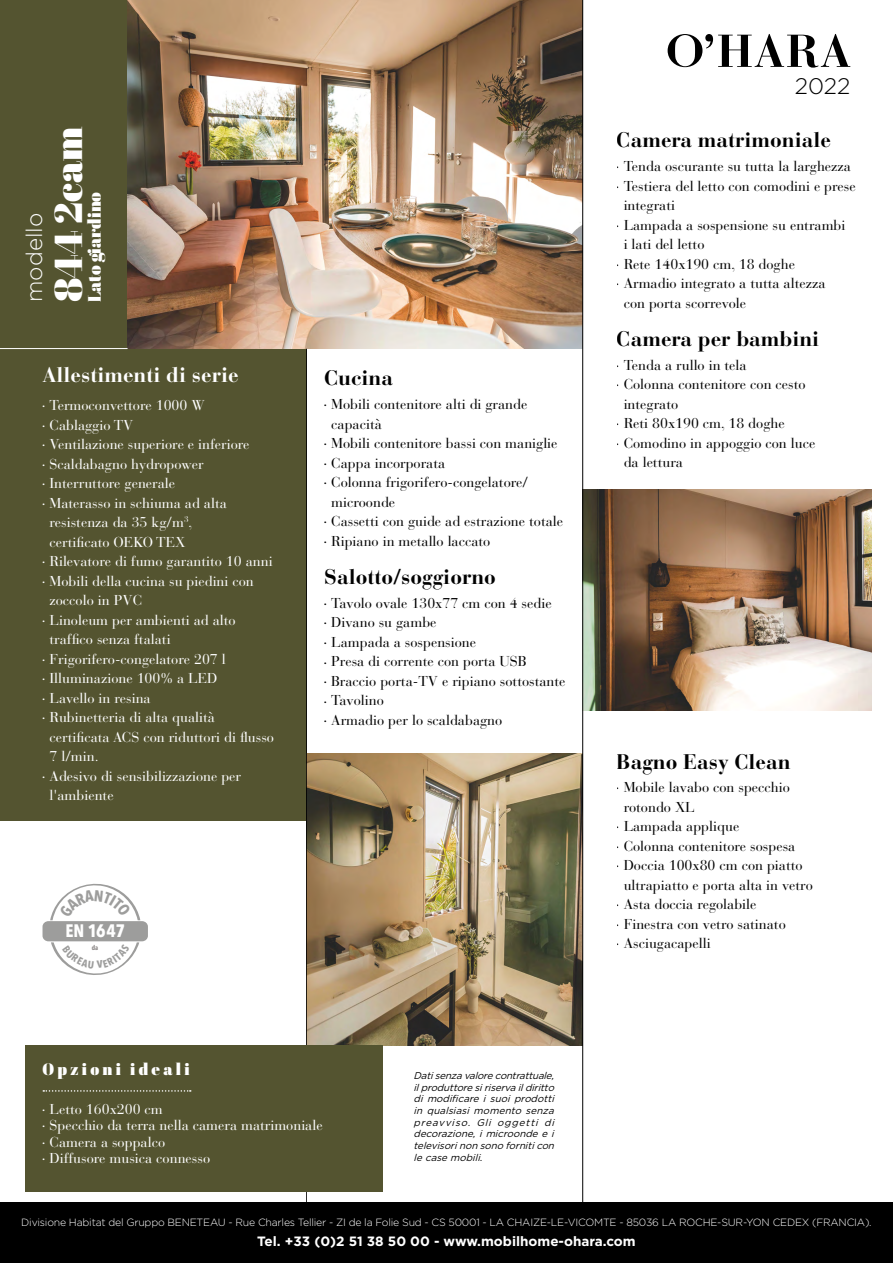
<style>
.page{position:relative;width:893px;height:1263px;background:#fff}
.page>*{position:absolute;margin:0;border:0;box-sizing:border-box;transform-origin:0 0}
.t1{font:900 39px "Abril Display";color:#fff}
.t2{font:300 22.5px "Gotham";color:#fff}
.t3{font:300 22.5px "Gotham";color:#000}
.t4{font:700 21px "Bauer Bodoni Std";color:#000}
.t5{font:700 21px "Bauer Bodoni Std";color:#fff}
.t6{font:900 18px "Abril Display";letter-spacing:-.005em;color:#fff}
.t7{font:700 18px "Avenir Next Condensed";color:#fff}
.t8{font:900 16.5px "Abril Display";letter-spacing:.2em;color:#fff}
.t9{font:14.25px/19.5px "Bauer Bodoni Std";color:#000}
.t10{font:14.25px/19.5px "Bauer Bodoni Std";color:#fff}
.t11{font:700 13.5px "Gotham";color:#fff}
.t12{font:300 10.5px "Gotham";letter-spacing:-.02em;color:#fff}
.t13{font:italic 9.75px/11.7px "Gotham";color:#000;text-align:justify}
.t14{font:700 6.6px "Avenir Next Condensed";color:#8e8a89}
.s1{font-size:4.8px}
</style>
<div class="page">
<div style="left:0;top:0;width:128px;height:361px;background:#545430"></div>
<div style="left:0;top:349px;width:306px;height:472px;background:#545430"></div>
<img style="left:128px;top:0;width:454px;height:349px">
<img style="left:307px;top:753px;width:275px;height:292px">
<img style="left:583px;top:490px;width:289px;height:221px">
<hr style="left:306px;top:349px;width:1px;height:854px;background:#000">
<hr style="left:582px;top:0;width:1px;height:1205px;background:#000">
<hr style="left:0;top:348px;width:128px;height:1px;background:#fff">
<div style="left:43px;top:921px;width:105px;height:20px;background:#9d9d9c;border-radius:6px"></div>
<div style="left:0;top:1202px;width:893px;height:61px;background:#000"></div>
<div style="left:26px;top:1045px;width:357px;height:146px;background:#545430"></div>
<svg style="left:43px;top:1090px;width:148px;height:2px"></svg>
<svg style="left:668px;top:34px;width:182px;height:34px"></svg>
<svg style="left:51px;top:942px;width:88px;height:33px"></svg>
<svg style="left:50px;top:884px;width:90px;height:36px"></svg>
<h2 class="t2" style="left:20px;top:302px;width:91px;rotate:-90deg">modello</h2>
<h1 class="t1" style="left:41px;top:302px;width:176px;rotate:-90deg">844 2cam</h1>
<p class="t6" style="left:82px;top:302px;width:111px;rotate:-90deg">Lato giardino</p>
<h3 class="t5" style="left:43px;top:362px;width:198px">Allestimenti di serie</h3>
<p class="t10" style="left:43px;top:396px;width:164px"><span class="s1">•</span> Termoconvettore 1000 W</p>
<p class="t10" style="left:43px;top:415px;width:92px"><span class="s1">•</span> Cablaggio TV</p>
<p class="t10" style="left:43px;top:435px;width:209px"><span class="s1">•</span> Ventilazione superiore e inferiore</p>
<p class="t10" style="left:43px;top:454px;width:163px"><span class="s1">•</span> Scaldabagno hydropower</p>
<p class="t10" style="left:43px;top:474px;width:134px"><span class="s1">•</span> Interruttore generale</p>
<p class="t10" style="left:50px;top:493px;width:179px;text-indent:-7px"><span class="s1">•</span> Materasso in schiuma ad alta resistenza da 35 kg/m<sup>3</sup>, certificato OEKO TEX</p>
<p class="t10" style="left:43px;top:552px;width:232px"><span class="s1">•</span> Rilevatore di fumo garantito 10 anni</p>
<p class="t10" style="left:50px;top:571px;width:206px;text-indent:-7px"><span class="s1">•</span> Mobili della cucina su piedini con zoccolo in PVC</p>
<p class="t10" style="left:50px;top:610px;width:188px;text-indent:-7px"><span class="s1">•</span> Linoleum per ambienti ad alto traffico senza ftalati</p>
<p class="t10" style="left:43px;top:649px;width:185px"><span class="s1">•</span> Frigorifero-congelatore 207 l</p>
<p class="t10" style="left:43px;top:669px;width:176px"><span class="s1">•</span> Illuminazione 100% a LED</p>
<p class="t10" style="left:43px;top:688px;width:110px"><span class="s1">•</span> Lavello in resina</p>
<p class="t10" style="left:50px;top:708px;width:226px;text-indent:-7px"><span class="s1">•</span> Rubinetteria di alta qualità certificata ACS con riduttori di flusso<br>7 l/min.</p>
<p class="t10" style="left:50px;top:766px;width:193px;text-indent:-7px"><span class="s1">•</span> Adesivo di sensibilizzazione per l'ambiente</p>
<p class="t7" style="left:65px;top:920px;width:62px">EN 1647</p>
<p class="t14" style="left:92px;top:944px;width:8px">da</p>
<h3 class="t4" style="left:324px;top:365px;width:70px">Cucina</h3>
<p class="t9" style="left:331px;top:395px;width:198px;text-indent:-7px"><span class="s1">•</span> Mobili contenitore alti di grande capacità</p>
<p class="t9" style="left:324px;top:434px;width:235px"><span class="s1">•</span> Mobili contenitore bassi con maniglie</p>
<p class="t9" style="left:324px;top:453px;width:123px"><span class="s1">•</span> Cappa incorporata</p>
<p class="t9" style="left:331px;top:473px;width:198px;text-indent:-7px"><span class="s1">•</span> Colonna frigorifero-congelatore/ microonde</p>
<p class="t9" style="left:324px;top:512px;width:240px"><span class="s1">•</span> Cassetti con guide ad estrazione totale</p>
<p class="t9" style="left:324px;top:531px;width:168px"><span class="s1">•</span> Ripiano in metallo laccato</p>
<h3 class="t4" style="left:324px;top:564px;width:173px">Salotto/soggiorno</h3>
<p class="t9" style="left:324px;top:593px;width:229px"><span class="s1">•</span> Tavolo ovale 130x77 cm con 4 sedie</p>
<p class="t9" style="left:324px;top:613px;width:114px"><span class="s1">•</span> Divano su gambe</p>
<p class="t9" style="left:324px;top:632px;width:153px"><span class="s1">•</span> Lampada a sospensione</p>
<p class="t9" style="left:324px;top:652px;width:204px"><span class="s1">•</span> Presa di corrente con porta USB</p>
<p class="t9" style="left:324px;top:671px;width:243px"><span class="s1">•</span> Braccio porta-TV e ripiano sottostante</p>
<p class="t9" style="left:324px;top:691px;width:61px"><span class="s1">•</span> Tavolino</p>
<p class="t9" style="left:324px;top:710px;width:180px"><span class="s1">•</span> Armadio per lo scaldabagno</p>
<p class="t8" style="left:43px;top:1057px;width:149px">Opzioni ideali</p>
<p class="t10" style="left:43px;top:1099px;width:122px"><span class="s1">•</span> Letto 160x200 cm</p>
<p class="t10" style="left:43px;top:1116px;width:282px"><span class="s1">•</span> Specchio da terra nella camera matrimoniale</p>
<p class="t10" style="left:43px;top:1132px;width:124px"><span class="s1">•</span> Camera a soppalco</p>
<p class="t10" style="left:43px;top:1149px;width:169px"><span class="s1">•</span> Diffusore musica connesso</p>
<p class="t13" style="left:414px;top:1069px;width:145px">Datisenzavalorecontrattuale, ilproduttoresiriservaildiritto di modificare i suoi prodotti in qualsiasi momento senza preavviso. Gli oggetti di decorazione, i microonde e i televisorinonsono forniticon lecasemobili.</p>
<h2 class="t3" style="left:795px;top:72px;width:57px">2022</h2>
<h3 class="t4" style="left:617px;top:127px;width:216px">Camera matrimoniale</h3>
<p class="t9" style="left:617px;top:157px;width:236px"><span class="s1">•</span> Tenda oscurante su tutta la larghezza</p>
<p class="t9" style="left:624px;top:176px;width:234px;text-indent:-7px"><span class="s1">•</span> Testiera del letto con comodini e prese integrati</p>
<p class="t9" style="left:624px;top:215px;width:223px;text-indent:-7px"><span class="s1">•</span> Lampada a sospensione su entrambi i lati del letto</p>
<p class="t9" style="left:617px;top:254px;width:180px"><span class="s1">•</span> Rete 140x190 cm, 18 doghe</p>
<p class="t9" style="left:624px;top:274px;width:203px;text-indent:-7px"><span class="s1">•</span> Armadio integrato a tutta altezza con porta scorrevole</p>
<h3 class="t4" style="left:617px;top:326px;width:204px">Camera per bambini</h3>
<p class="t9" style="left:617px;top:355px;width:132px"><span class="s1">•</span> Tenda a rullo in tela</p>
<p class="t9" style="left:624px;top:375px;width:183px;text-indent:-7px"><span class="s1">•</span> Colonna contenitore con cesto integrato</p>
<p class="t9" style="left:617px;top:414px;width:170px"><span class="s1">•</span> Reti 80x190 cm, 18 doghe</p>
<p class="t9" style="left:624px;top:433px;width:193px;text-indent:-7px"><span class="s1">•</span> Comodino in appoggio con luce da lettura</p>
<h3 class="t4" style="left:617px;top:748px;width:175px">Bagno Easy Clean</h3>
<p class="t9" style="left:624px;top:778px;width:168px;text-indent:-7px"><span class="s1">•</span> Mobile lavabo con specchio rotondo XL</p>
<p class="t9" style="left:617px;top:817px;width:124px"><span class="s1">•</span> Lampada applique</p>
<p class="t9" style="left:617px;top:836px;width:180px"><span class="s1">•</span> Colonna contenitore sospesa</p>
<p class="t9" style="left:624px;top:856px;width:191px;text-indent:-7px"><span class="s1">•</span> Doccia 100x80 cm con piatto ultrapiatto e porta alta in vetro</p>
<p class="t9" style="left:617px;top:895px;width:141px"><span class="s1">•</span> Asta doccia regolabile</p>
<p class="t9" style="left:617px;top:914px;width:171px"><span class="s1">•</span> Finestra con vetro satinato</p>
<p class="t9" style="left:617px;top:934px;width:96px"><span class="s1">•</span> Asciugacapelli</p>
<p class="t12" style="left:21px;top:1216px;width:852px">Divisione Habitat del Gruppo BENETEAU - Rue Charles Tellier - ZI de la Folie Sud - CS 50001 - LA CHAIZE-LE-VICOMTE - 85036 LA ROCHE-SUR-YON CEDEX (FRANCIA).</p>
<p class="t11" style="left:257px;top:1232px;width:380px">Tel. +33 (0)2 51 38 50 00 - www.mobilhome-ohara.com</p>
</div>
